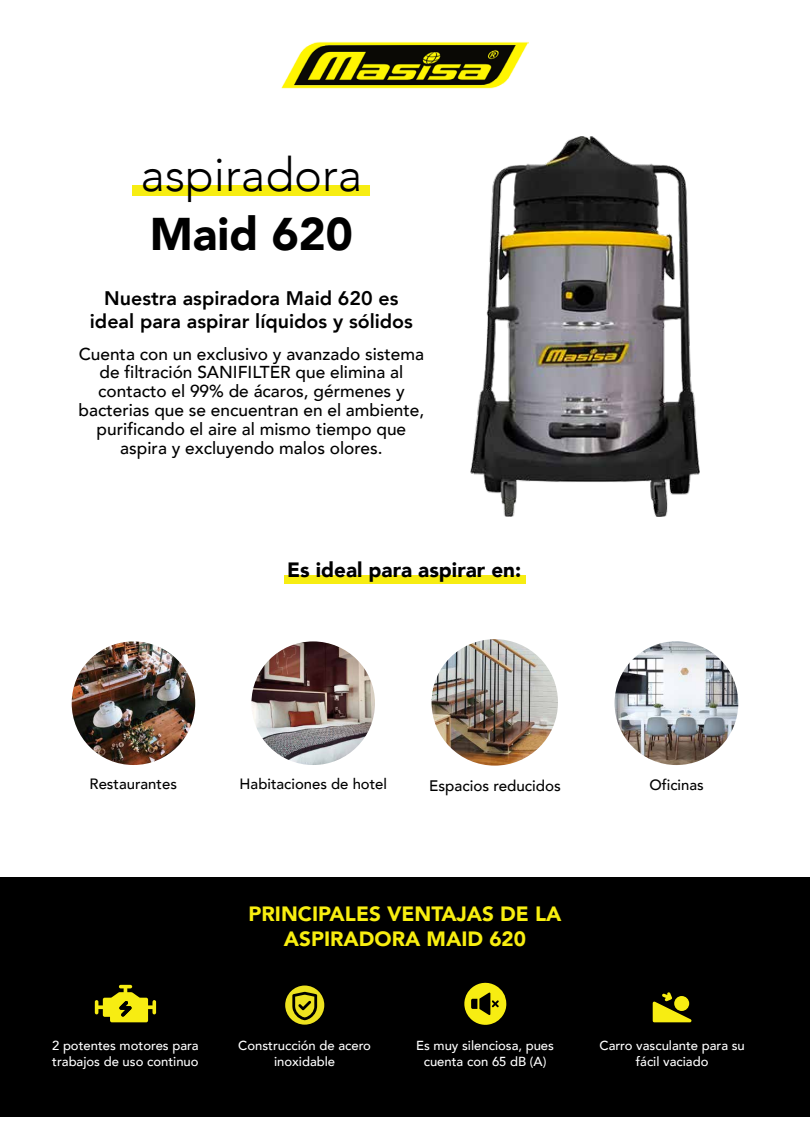
<style>
.page{position:relative;width:810px;height:1146px;background:#fff}
.page>*{position:absolute;margin:0;border:0;box-sizing:border-box;transform-origin:0 0}
.t1{font:300 47.1px "Avenir";color:#000}
.t2{font:900 45.75px "Avenir";color:#000}
.t3{font:900 20.62px/24.8px "Avenir";color:#f8ee10;text-align:center}
.t4{font:900 20.62px "Avenir";color:#000}
.t5{font:800 19.65px/23.5px "Avenir";color:#000;text-align:center}
.t6{font:500 17.25px/18.8px "Avenir";color:#000;text-align:center}
.t7{font:500 15.23px "Avenir";color:#000}
.t8{font:500 14.85px "Avenir";color:#000}
.t9{font:500 13.05px/15.7px "Avenir";color:#fff;text-align:center}
</style>
<div class="page">
<div style="left:284px;top:575px;width:242px;height:8px;background:#f7ed12"></div>
<div style="left:133px;top:186px;width:237px;height:10px;background:#f7ed12"></div>
<img style="left:281px;top:41px;width:248px;height:48px">
<div style="left:0;top:877px;width:810px;height:240px;background:#000"></div>
<svg style="left:464px;top:982px;width:42px;height:43px"></svg>
<img style="left:615px;top:641px;width:123px;height:124px;border-radius:62px">
<img style="left:251px;top:641px;width:124px;height:124px;border-radius:62px">
<img style="left:72px;top:641px;width:123px;height:124px;border-radius:62px">
<img style="left:432px;top:639px;width:126px;height:126px;border-radius:63px">
<svg style="left:95px;top:985px;width:61px;height:37px"></svg>
<svg style="left:285px;top:985px;width:39px;height:39px"></svg>
<svg style="left:653px;top:992px;width:39px;height:30px"></svg>
<img style="left:351px;top:136px;width:349px;height:381px">
<h1 class="t1" style="left:141px;top:147px;width:223px">aspiradora</h1>
<h2 class="t2" style="left:150px;top:195px;width:205px">Maid 620</h2>
<p class="t5" style="left:90px;top:286px;width:325px">Nuestra aspiradora Maid 620 es ideal para aspirar líquidos y sólidos</p>
<p class="t6" style="left:79px;top:343px;width:347px">Cuenta con un exclusivo y avanzado sistema de filtración SANIFILTER que elimina al contacto el 99% de ácaros, gérmenes y bacterias que se encuentran en el ambiente, purificando el aire al mismo tiempo que aspira y excluyendo malos olores.</p>
<p class="t4" style="left:287px;top:552px;width:236px">Es ideal para aspirar en:</p>
<p class="t8" style="left:90px;top:771px;width:89px">Restaurantes</p>
<p class="t8" style="left:240px;top:771px;width:149px">Habitaciones de hotel</p>
<p class="t7" style="left:429px;top:772px;width:133px">Espacios reducidos</p>
<p class="t8" style="left:650px;top:771px;width:56px">Oficinas</p>
<p class="t3" style="left:249px;top:901px;width:314px">PRINCIPALES VENTAJAS DE LA<br>ASPIRADORA MAID 620</p>
<p class="t9" style="left:52px;top:1037px;width:148px;text-align:left">2 potentes motores para trabajos de uso continuo</p>
<p class="t9" style="left:238px;top:1037px;width:134px">Construcción de acero inoxidable</p>
<p class="t9" style="left:416px;top:1037px;width:139px">Es muy silenciosa, pues cuenta con 65 dB (A)</p>
<p class="t9" style="left:599px;top:1037px;width:147px">Carro vasculante para su fácil vaciado</p>
</div>
